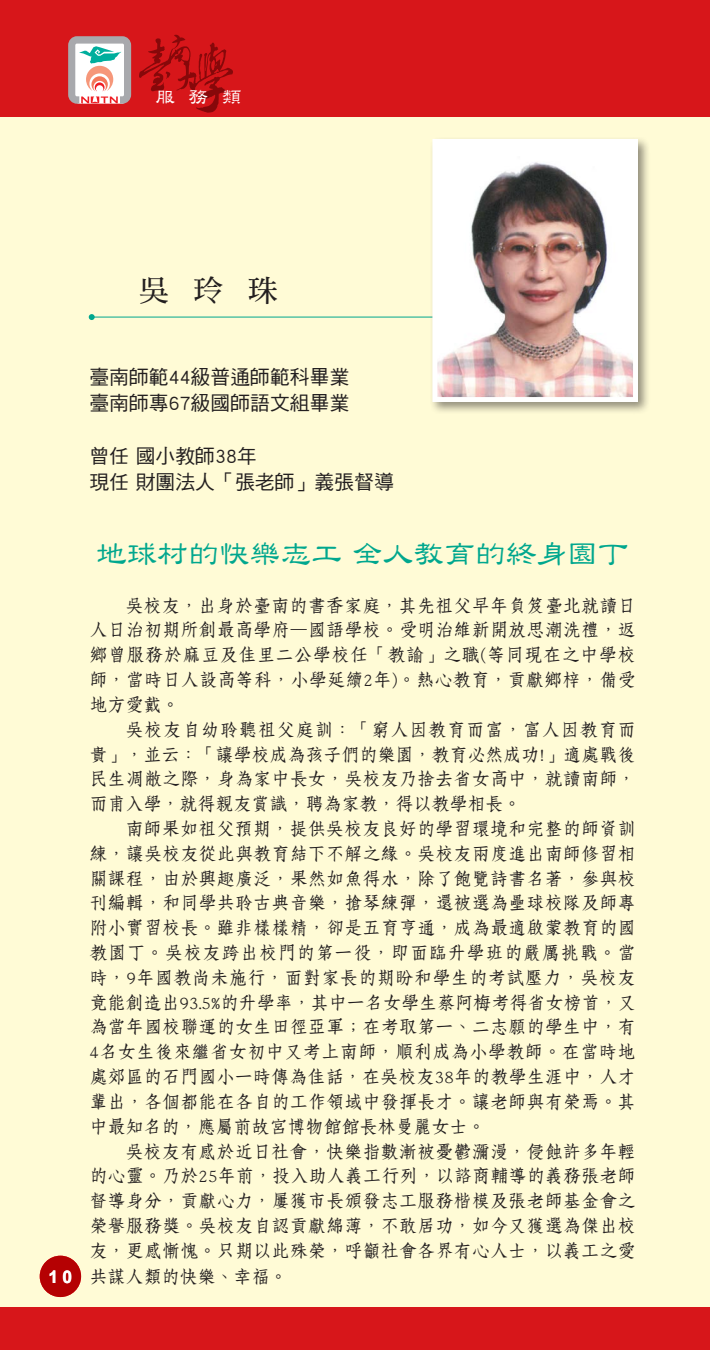
<style>
.page{position:relative;width:710px;height:1350px;background:#fff}
.page>*{position:absolute;margin:0;border:0;box-sizing:border-box;transform-origin:0 0}
.t1{font:30.97px "DF Li Shu Std W5";color:#00a78e}
.t2{font:29.75px "DF Ming Std W7";color:#231f20}
.t3{font:19.78px/26.1px "DF Hei Std W5";color:#231f20}
.t4{font:19.78px "DF Li Shu Std W5";color:#fff}
.t5{font:18.03px/24.8px "DF Fang Song Std W6";letter-spacing:.01em;color:#231f20;text-align:justify}
.t6{font:700 17.5px "Arial";color:#fff}
</style>
<div class="page">
<div style="left:0;top:0;width:709px;height:1349px;background:#fffbd6"></div>
<div style="left:0;top:0;width:709px;height:117px;background:#d7171f"></div>
<div style="left:0;top:1307px;width:709px;height:42px;background:#d7171f"></div>
<svg style="left:68px;top:36px;width:63px;height:68px;background:#cfc7c5"></svg>
<svg style="left:139px;top:35px;width:94px;height:78px"></svg>
<div style="left:40px;top:1255px;width:41px;height:41px;background:#b50103;border-radius:50%"></div>
<hr style="left:91px;top:317px;width:377px;height:1px;background:#00a78e">
<svg style="left:89px;top:314px;width:6px;height:6px"></svg>
<div style="left:429px;top:136px;width:222px;height:279px;background:#231f20;opacity:.5"></div>
<img style="left:438px;top:145px;width:193px;height:251px">
<div style="left:432px;top:139px;width:205px;height:263px;border:5px solid #fff"></div>
<p class="t4" style="left:155px;top:86px;width:87px">服 務 類</p>
<h2 class="t2" style="left:139px;top:275px;width:140px">吳 玲 珠</h2>
<p class="t3" style="left:89px;top:364px;width:261px">臺南師範44級普通師範科畢業臺南師專67級國師語文組畢業</p>
<p class="t3" style="left:89px;top:442px;width:306px">曾任 國小教師38年<br>現任 財團法人「張老師」義張督導</p>
<p class="t6" style="left:48px;top:1264px;width:25px">10</p>
<h1 class="t1" style="left:96px;top:537px;width:534px">地球村的快樂志工 全人教育的終身園丁</h1>
<p class="t5" style="left:89px;top:592px;width:547px;text-indent:36px">吳校友，出身於臺南的書香家庭，其先祖父早年負笈臺北就讀日人日治初期所創最高學府—國語學校。受明治維新開放思潮洗禮，返鄉曾服務於麻豆及佳里二公學校任「教諭」之職(等同現在之中學校師，當時日人設高等科，小學延續2年)。熱心教育，貢獻鄉梓，備受地方愛戴。</p>
<p class="t5" style="left:89px;top:716px;width:547px;text-indent:36px">吳校友自幼聆聽祖父庭訓：「窮人因教育而富，富人因教育而貴」，並云：「讓學校成為孩子們的樂園，教育必然成功!」適處戰後民生凋敝之際，身為家中長女，吳校友乃捨去省女高中，就讀南師，而甫入學，就得親友賞識，聘為家教，得以教學相長。</p>
<p class="t5" style="left:89px;top:815px;width:547px;text-indent:36px">南師果如祖父預期，提供吳校友良好的學習環境和完整的師資訓練，讓吳校友從此與教育結下不解之緣。吳校友兩度進出南師修習相關課程，由於興趣廣泛，果然如魚得水，除了飽覽詩書名著，參與校刊編輯，和同學共聆古典音樂，搶琴練彈，還被選為壘球校隊及師專附小實習校長。雖非樣樣精，卻是五育亨通，成為最適啟蒙教育的國教園丁。吳校友跨出校門的第一役，即面臨升學班的嚴厲挑戰。當時，9年國教尚未施行，面對家長的期盼和學生的考試壓力，吳校友竟能創造出93.5%的升學率，其中一名女學生蔡阿梅考得省女榜首，又為當年國校聯運的女生田徑亞軍；在考取第一、二志願的學生中，有4名女生後來繼省女初中又考上南師，順利成為小學教師。在當時地處郊區的石門國小一時傳為佳話，在吳校友38年的教學生涯中，人才輩出，各個都能在各自的工作領域中發揮長才。讓老師與有榮焉。其中最知名的，應屬前故宮博物館館長林曼麗女士。</p>
<p class="t5" style="left:89px;top:1138px;width:547px;text-indent:36px">吳校友有感於近日社會，快樂指數漸被憂鬱瀰漫，侵蝕許多年輕的心靈。乃於25年前，投入助人義工行列，以諮商輔導的義務張老師督導身分，貢獻心力，屢獲市長頒發志工服務楷模及張老師基金會之榮譽服務獎。吳校友自認貢獻綿薄，不敢居功，如今又獲選為傑出校友，更感慚愧。只期以此殊榮，呼籲社會各界有心人士，以義工之愛共謀人類的快樂、幸福。</p>
</div>
